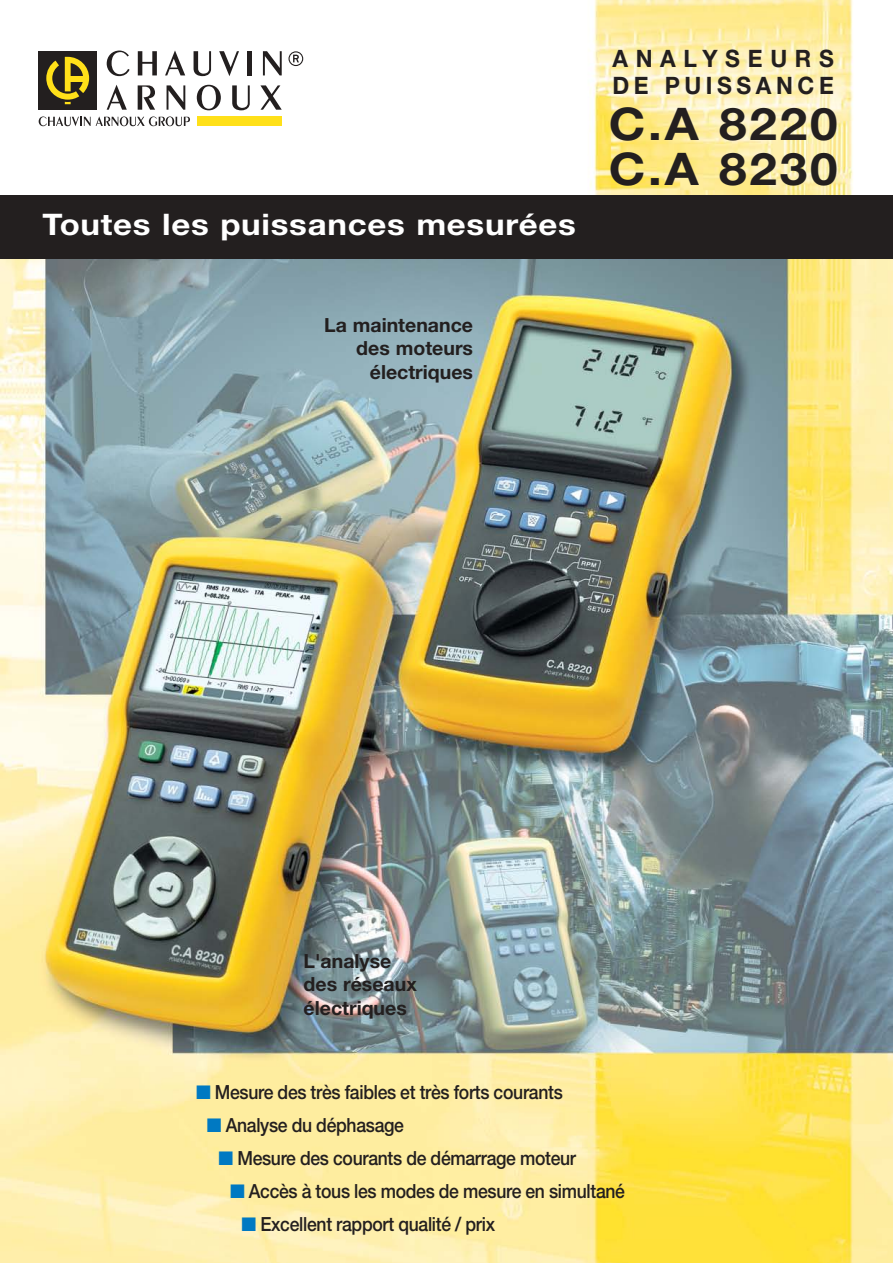
<style>
.page{position:relative;width:893px;height:1263px;background:#fff}
.page>*{position:absolute;margin:0;border:0;box-sizing:border-box;transform-origin:0 0}
.t1{font:700 45px/45px "Helvetica Neue";letter-spacing:.055em;color:#231f1f;scale:1.1 1}
.t2{font:700 29.7px "Helvetica Neue";letter-spacing:.02em;color:#fff;scale:1.11 1}
.t3{font:700 24px/27px "Helvetica Neue";letter-spacing:.215em;color:#231f1f;scale:.95 1}
.t4{font:500 19.5px "Helvetica Neue";letter-spacing:-.015em;color:#231f1f;scale:.9 1}
.t5{font:700 19.5px/23.4px "Helvetica Neue";color:#231f1f;text-align:right}
.s1{color:#0079c2}
</style>
<div class="page">
<img style="left:0;top:0;width:893px;height:1263px">
<div style="left:0;top:195px;width:893px;height:64px;background:#231f1f"></div>
<div style="left:198px;top:117px;width:84px;height:9px;background:#ffe019"></div>
<div style="left:39px;top:51px;width:58px;height:59px;background:#231f1f"></div>
<svg style="left:46px;top:57px;width:43px;height:47px"></svg>
<svg style="left:107px;top:51px;width:23px;height:25px"></svg>
<svg style="left:138px;top:51px;width:19px;height:24px"></svg>
<svg style="left:165px;top:51px;width:20px;height:24px"></svg>
<svg style="left:194px;top:51px;width:17px;height:25px"></svg>
<svg style="left:219px;top:51px;width:20px;height:25px"></svg>
<div style="left:247px;top:51px;width:5px;height:24px;background:#231f1f"></div>
<svg style="left:263px;top:51px;width:19px;height:24px"></svg>
<svg style="left:107px;top:85px;width:20px;height:25px"></svg>
<svg style="left:138px;top:85px;width:17px;height:25px"></svg>
<svg style="left:167px;top:85px;width:18px;height:25px"></svg>
<svg style="left:197px;top:85px;width:24px;height:25px"></svg>
<svg style="left:232px;top:85px;width:18px;height:25px"></svg>
<svg style="left:260px;top:85px;width:22px;height:25px"></svg>
<svg style="left:39px;top:116px;width:151px;height:10px"></svg>
<svg style="left:288px;top:51px;width:15px;height:15px"></svg>
<p class="t3" style="left:612px;top:48px;width:235px">ANALYSEURS<br>DE PUISSANCE</p>
<h2 class="t2" style="left:43px;top:214px;width:482px">Toutes les puissances mesurées</h2>
<p class="t5" style="left:324px;top:315px;width:150px">La maintenance des moteurs électriques</p>
<h1 class="t1" style="left:609px;top:105px;width:209px">C.A 8220<br>C.A 8230</h1>
<p class="t5" style="left:304px;top:951px;width:115px;text-align:left">L'analyse des réseaux électriques</p>
<p class="t4" style="left:196px;top:1085px;width:409px"><span class="s1">■</span> Mesure des très faibles et très forts courants</p>
<p class="t4" style="left:207px;top:1118px;width:220px"><span class="s1">■</span> Analyse du déphasage</p>
<p class="t4" style="left:218px;top:1151px;width:399px"><span class="s1">■</span> Mesure des courants de démarrage moteur</p>
<p class="t4" style="left:230px;top:1184px;width:440px"><span class="s1">■</span> Accès à tous les modes de mesure en simultané</p>
<p class="t4" style="left:242px;top:1217px;width:283px"><span class="s1">■</span> Excellent rapport qualité / prix</p>
</div>
